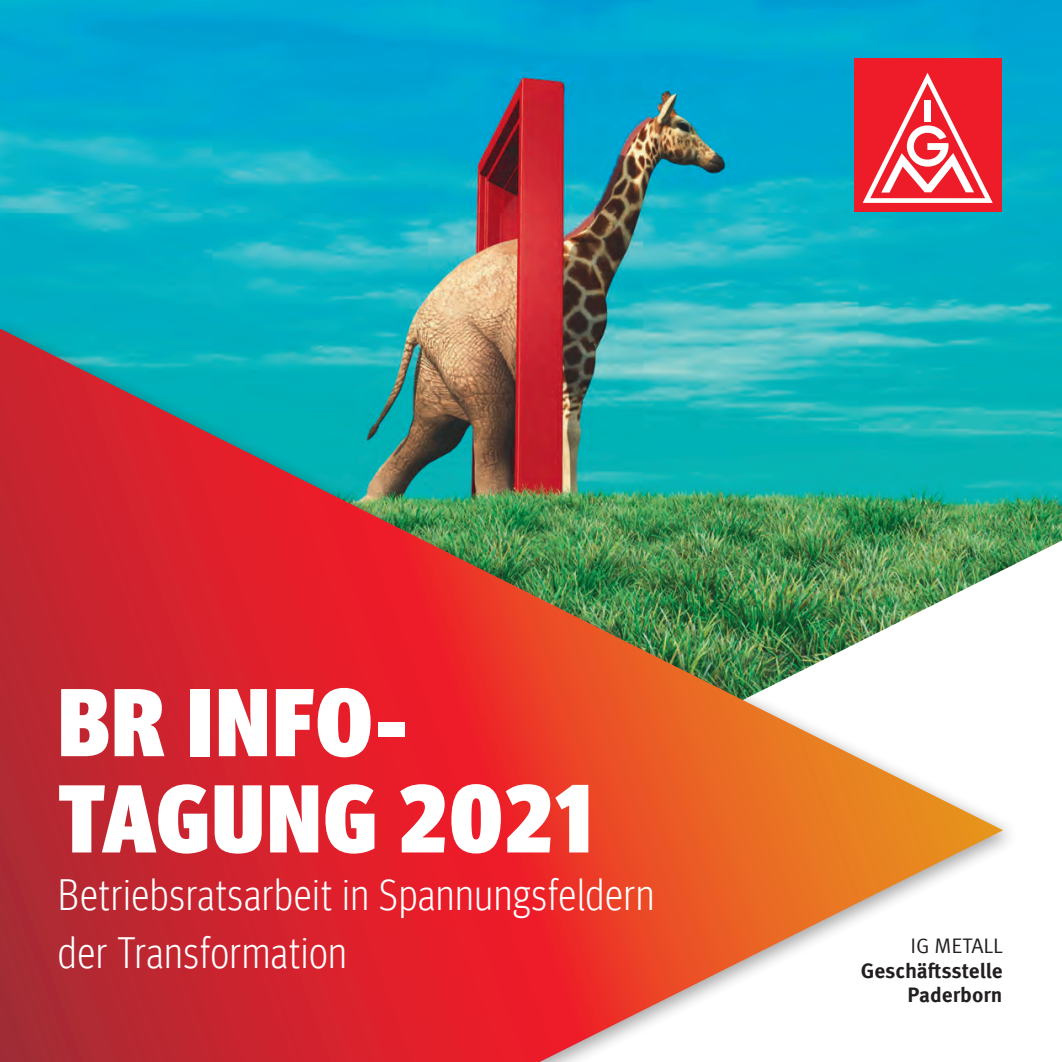
<style>
.page{position:relative;width:1062px;height:1062px;background:#fff}
.page>*{position:absolute;margin:0;border:0;box-sizing:border-box;transform-origin:0 0}
.t1{font:900 condensed 96.25px/96.2px "Meta Head IGM";letter-spacing:.03em;color:#fff}
.t2{font:300 condensed 43.75px/57.8px "Meta Head IGM";letter-spacing:.03em;color:#fff}
.t3{font:700 21px/24.5px "Meta IGM";color:#231f20;text-align:right}
.t4{font:21px "Meta IGM";color:#231f20}
</style>
<div class="page">
<img style="left:0;top:0;width:1062px;height:540px">
<div style="left:0;top:316px;width:1021px;height:746px;background:#231f20;opacity:.4"></div>
<img style="left:0;top:329px;width:1003px;height:733px">
<div style="left:854px;top:59px;width:147px;height:153px;background:#ee1c28"></div>
<svg style="left:862px;top:73px;width:131px;height:130px"></svg>
<h1 class="t1" style="left:58px;top:668px;width:536px">BR INFO-<br>TAGUNG 2021</h1>
<p class="t2" style="left:58px;top:863px;width:597px">Betriebsratsarbeit in Spannungsfeldern der Transformation</p>
<p class="t4" style="left:910px;top:930px;width:94px">IG METALL</p>
<p class="t3" style="left:860px;top:956px;width:143px">Geschäftsstelle<br>Paderborn</p>
</div>
